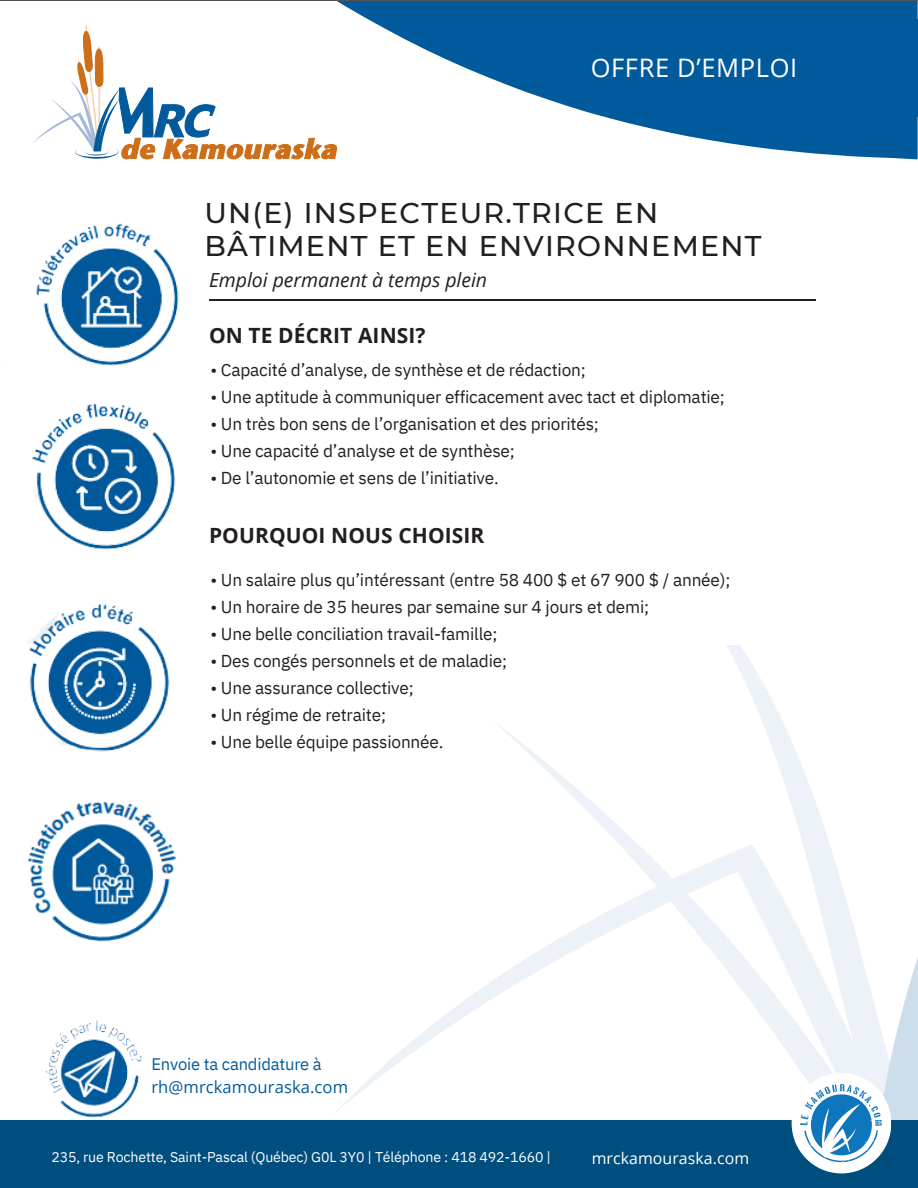
<style>
.page{position:relative;width:918px;height:1188px;background:#fff}
.page>*{position:absolute;margin:0;border:0;box-sizing:border-box;transform-origin:0 0}
.t1{font:500 28.5px/33.8px "Montserrat";letter-spacing:.045em;color:#231f20}
.t2{font:25.5px "Open Sans";letter-spacing:.025em;color:#fff}
.t3{font:700 21px "Open Sans";letter-spacing:.005em;color:#231f20}
.t4{font:italic 19.5px "Open Sans";letter-spacing:-.005em;color:#231f20}
.t5{font:17.25px "IBM Plex Sans";letter-spacing:-.01em;color:#231f20}
.t6{font:16.65px "IBM Plex Sans";letter-spacing:-.01em;color:#005a9c}
.t7{font:16.65px "Open Sans";letter-spacing:.005em;color:#005a9c}
.t8{font:15.9px "Open Sans";letter-spacing:.005em;color:#fff}
.t9{font:14.1px "IBM Plex Sans";letter-spacing:-.01em;color:#fff}
</style>
<div class="page">
<svg style="left:337px;top:1px;width:581px;height:158px;fill:#005a9c"></svg>
<svg style="left:33px;top:25px;width:304px;height:135px"></svg>
<hr style="left:0;top:0;width:918px;height:1px;background:#525352">
<div style="left:816px;top:19px;width:102px;height:98px;background:#005a9c"></div>
<img style="left:45px;top:1020px;width:97px;height:98px">
<img style="left:27px;top:801px;width:149px;height:141px">
<img style="left:36px;top:223px;width:143px;height:143px">
<img style="left:32px;top:403px;width:144px;height:147px">
<img style="left:28px;top:604px;width:142px;height:148px">
<div style="left:0;top:1120px;width:249px;height:68px;background:#004e7e"></div>
<div style="left:322px;top:1120px;width:275px;height:68px;background:#004e7e"></div>
<div style="left:95px;top:1120px;width:275px;height:68px;background:#004e7e"></div>
<div style="left:386px;top:1120px;width:276px;height:68px;background:#004e7e"></div>
<div style="left:646px;top:1120px;width:272px;height:68px;background:#004e7e"></div>
<div style="left:792px;top:1073px;width:99px;height:100px;background:#fff;border-radius:50%"></div>
<img style="left:800px;top:1082px;width:83px;height:82px">
<hr style="left:209px;top:299px;width:607px;height:2px;background:#231f20">
<h3 class="t2" style="left:591px;top:50px;width:208px">OFFRE D’EMPLOI</h3>
<p class="t1" style="left:204px;top:196px;width:559px">UN(E) INSPECTEUR.TRICE EN<br>BÂTIMENT ET EN ENVIRONNEMENT</p>
<p class="t4" style="left:209px;top:266px;width:280px">Emploi permanent à temps plein</p>
<p class="t3" style="left:209px;top:321px;width:218px">ON TE DÉCRIT AINSI?</p>
<h5 class="t5" style="left:210px;top:358px;width:377px">• Capacité d’analyse, de synthèse et de rédaction;</h5>
<h5 class="t5" style="left:210px;top:385px;width:516px">• Une aptitude à communiquer efficacement avec tact et diplomatie;</h5>
<h5 class="t5" style="left:210px;top:412px;width:390px">• Un très bon sens de l’organisation et des priorités;</h5>
<h5 class="t5" style="left:210px;top:439px;width:306px">• Une capacité d’analyse et de synthèse;</h5>
<h5 class="t5" style="left:210px;top:466px;width:290px">• De l’autonomie et sens de l’initiative.</h5>
<h5 class="t3" style="left:209px;top:520px;width:277px">POURQUOI NOUS CHOISIR</h5>
<p class="t5" style="left:210px;top:568px;width:522px">• Un salaire plus qu’intéressant (entre 58 400 $ et 67 900 $ / année);</p>
<p class="t5" style="left:210px;top:595px;width:440px">• Un horaire de 35 heures par semaine sur 4 jours et demi;</p>
<p class="t5" style="left:210px;top:622px;width:289px">• Une belle conciliation travail-famille;</p>
<p class="t5" style="left:210px;top:649px;width:298px">• Des congés personnels et de maladie;</p>
<p class="t5" style="left:210px;top:676px;width:205px">• Une assurance collective;</p>
<p class="t5" style="left:210px;top:703px;width:177px">• Un régime de retraite;</p>
<p class="t5" style="left:210px;top:730px;width:235px">• Une belle équipe passionnée.</p>
<h5 class="t6" style="left:151px;top:1053px;width:172px">Envoie ta candidature à</h5>
<h3 class="t7" style="left:151px;top:1075px;width:198px">rh@mrckamouraska.com</h3>
<h1 class="t9" style="left:51px;top:1148px;width:501px">235, rue Rochette, Saint-Pascal (Québec) G0L 3Y0 | Téléphone : 418 492-1660 |</h1>
<h4 class="t8" style="left:592px;top:1147px;width:159px">mrckamouraska.com</h4>
</div>
